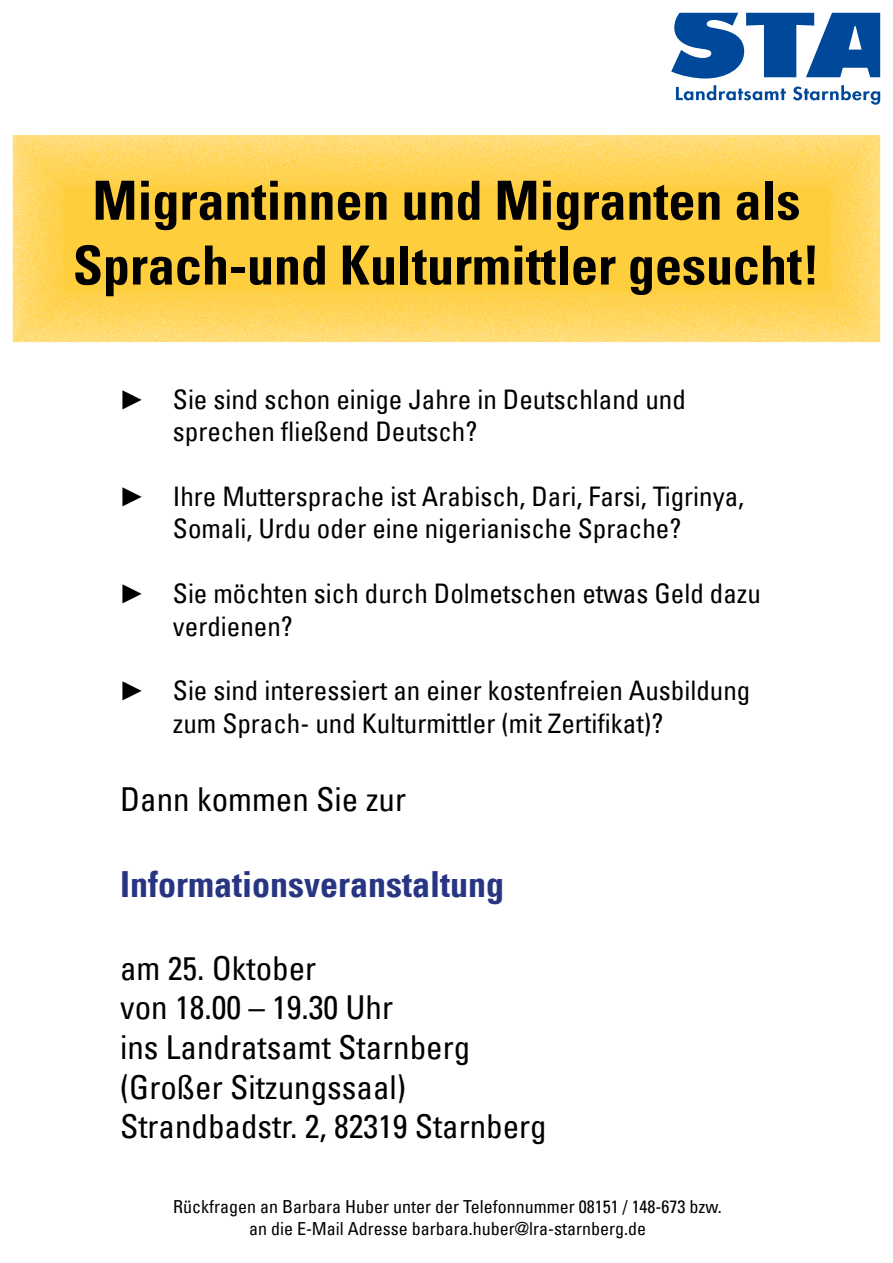
<style>
.page{position:relative;width:893px;height:1263px;background:#fff}
.page>*{position:absolute;margin:0;border:0;box-sizing:border-box;transform-origin:0 0}
.t1{font:700 54px/64.8px "LRA Starnberg";color:#000;text-align:center}
.t2{font:700 36px "LRA Starnberg";color:#283583}
.t3{font:33px/39.6px "LRA Starnberg";color:#000}
.t4{font:27px/32.4px "LRA Starnberg";color:#000}
.t5{font:18px/21.6px "LRA Starnberg";color:#000;text-align:center}
.s1{font-family:"Arial"}
</style>
<div class="page">
<svg style="left:671px;top:13px;width:209px;height:66px"></svg>
<svg style="left:676px;top:85px;width:110px;height:15px"></svg>
<svg style="left:793px;top:85px;width:87px;height:20px"></svg>
<div style="left:0;top:125px;width:892px;height:219px;background:#fff;opacity:.7"></div>
<h1 class="t1" style="left:73px;top:168px;width:748px">Migrantinnen und Migranten als<br>Sprach-und Kulturmittler gesucht!</h1>
<p class="t4" style="left:173px;top:383px;width:514px;text-indent:-54px"><span class="s1">►</span> Sie sind schon einige Jahre in Deutschland und sprechen fließend Deutsch?</p>
<p class="t4" style="left:119px;top:480px;width:627px;text-align:center"><span class="s1">►</span> Ihre Muttersprache ist Arabisch, Dari, Farsi, Tigrinya,<br>Somali, Urdu oder eine nigerianische Sprache?</p>
<p class="t4" style="left:173px;top:577px;width:589px;text-indent:-54px"><span class="s1">►</span> Sie möchten sich durch Dolmetschen etwas Geld dazu verdienen?</p>
<p class="t4" style="left:173px;top:674px;width:579px;text-indent:-54px"><span class="s1">►</span> Sie sind interessiert an einer kostenfreien Ausbildung zum Sprach- und Kulturmittler (mit Zertifikat)?</p>
<p class="t3" style="left:120px;top:778px;width:287px">Dann kommen Sie zur</p>
<h2 class="t2" style="left:120px;top:862px;width:385px">Informationsveranstaltung</h2>
<p class="t3" style="left:120px;top:948px;width:428px">am 25. Oktober<br>von 18.00 – 19.30 Uhr<br>ins Landratsamt Starnberg (Großer Sitzungssaal)<br>Strandbadstr. 2, 82319 Starnberg</p>
<p class="t5" style="left:173px;top:1196px;width:550px">Rückfragen an Barbara Huber unter der Telefonnummer 08151 / 148-673 bzw. an die E-Mail Adresse barbara.huber@lra-starnberg.de</p>
</div>
